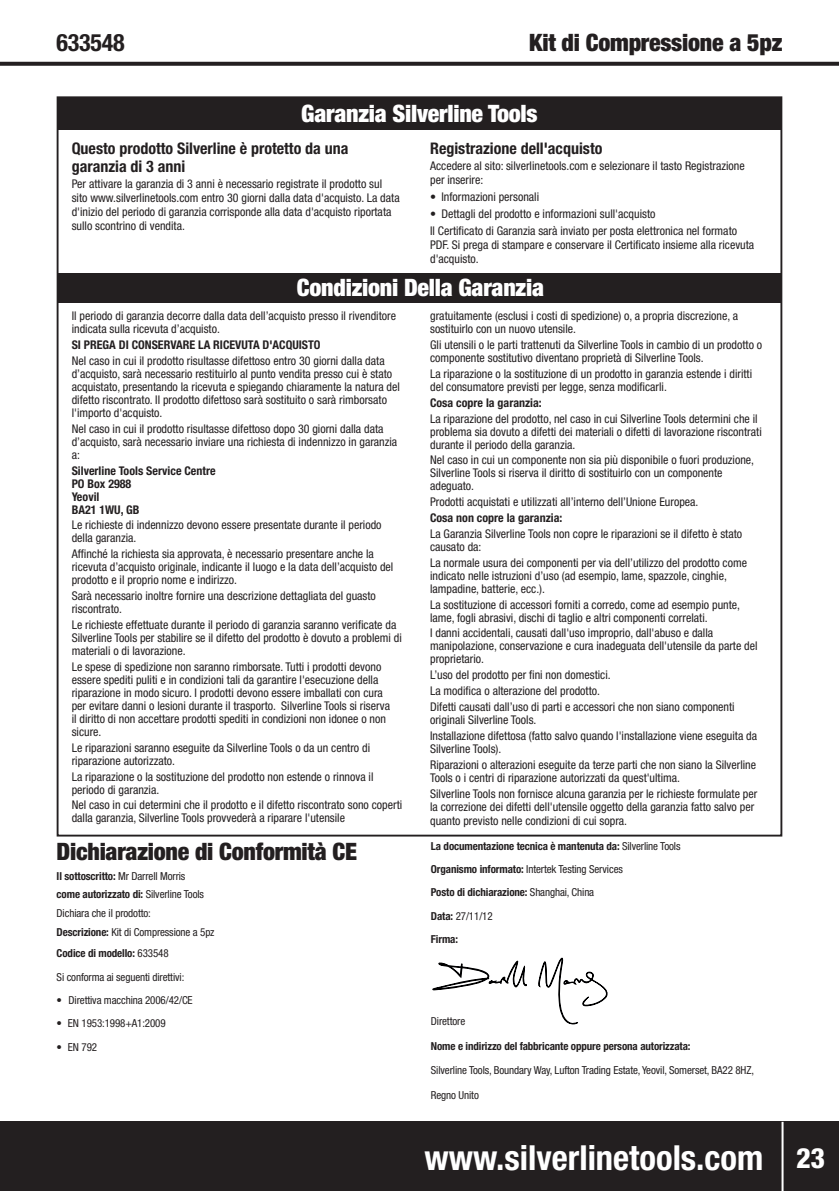
<style>
.page{position:relative;width:839px;height:1191px;background:#fff}
.page>*{position:absolute;margin:0;border:0;box-sizing:border-box;transform-origin:0 0}
.t1{font:700 condensed 34.6px "Helvetica Neue LT Std";color:#fff}
.Heading{font:800 condensed 28px "Helvetica Neue LT Std";color:#fff}
.Heading-2{font:900 condensed 24px "Helvetica Neue LT Std";letter-spacing:-.01em;color:#231f20}
.Heading-3{font:900 condensed 24px "Helvetica Neue LT Std";letter-spacing:-.01em;color:#fff}
.t2{font:700 condensed 24px "Helvetica Neue LT Std";letter-spacing:-.01em;color:#231f20}
.t3{font:700 condensed 16px/18px "Helvetica Neue LT Std";color:#231f20}
.t4{font:condensed 12px/13px "Helvetica Neue LT Std";color:#231f20}
.t5{font:700 condensed 12px/13px "Helvetica Neue LT Std";color:#231f20}
.Body{font:700 condensed 11px/22.6px "Helvetica Neue LT Std";letter-spacing:-.01em;color:#231f20}
.Body-2{font:condensed 11px "Helvetica Neue LT Std";letter-spacing:-.01em;color:#231f20}
.s1{font-weight:400}
</style>
<div class="page">
<div style="left:0;top:1121px;width:839px;height:69px;background:#231f20"></div>
<svg style="left:0;top:62px;width:839px;height:4px;background:#2f2c2d"></svg>
<hr style="left:782px;top:1121px;width:2px;height:69px;background:#fff">
<div style="left:58px;top:273px;width:724px;height:29px;background:#231f20"></div>
<div style="left:58px;top:97px;width:724px;height:32px;background:#231f20"></div>
<svg style="left:538px;top:957px;width:70px;height:67px"></svg>
<svg style="left:432px;top:960px;width:95px;height:31px"></svg>
<p class="t2" style="left:57px;top:28px;width:69px">633548</p>
<p class="Heading-2" style="left:529px;top:27px;width:255px">Kit di Compressione a 5pz</p>
<p class="Heading-3" style="left:301px;top:98px;width:238px">Garanzia Silverline Tools</p>
<p class="t3" style="left:72px;top:139px;width:278px">Questo prodotto Silverline è protetto da una garanzia di 3 anni</p>
<p class="t4" style="left:72px;top:177px;width:329px;line-height:14px">Per attivare la garanzia di 3 anni è necessario registrate il prodotto sul sito www.silverlinetools.com entro 30 giorni dalla data d'acquisto. La data d'inizio del periodo di garanzia corrisponde alla data d'acquisto riportata sullo scontrino di vendita.</p>
<p class="t3" style="left:430px;top:139px;width:174px">Registrazione dell'acquisto</p>
<p class="t4" style="left:430px;top:159px;width:316px;line-height:14px">Accedere al sito: silverlinetools.com e selezionare il tasto Registrazione per inserire:</p>
<p class="t4" style="left:430px;top:190px;width:111px">• Informazioni personali</p>
<p class="t4" style="left:430px;top:207px;width:227px">• Dettagli del prodotto e informazioni sull'acquisto</p>
<p class="t4" style="left:430px;top:224px;width:326px;line-height:14px">Il Certificato di Garanzia sarà inviato per posta elettronica nel formato<br>PDF. Si prega di stampare e conservare il Certificato insieme alla ricevuta d'acquisto.</p>
<p class="Heading-3" style="left:297px;top:273px;width:249px">Condizioni Della Garanzia</p>
<p class="t4" style="left:72px;top:309px;width:326px">Il periodo di garanzia decorre dalla data dell’acquisto presso il rivenditore indicata sulla ricevuta d’acquisto.</p>
<p class="t5" style="left:72px;top:338px;width:250px">SI PREGA DI CONSERVARE LA RICEVUTA D'ACQUISTO</p>
<p class="t4" style="left:72px;top:354px;width:330px">Nel caso in cui il prodotto risultasse difettoso entro 30 giorni dalla data d’acquisto, sarà necessario restituirlo al punto vendita presso cui è stato acquistato, presentando la ricevuta e spiegando chiaramente la natura del difetto riscontrato. Il prodotto difettoso sarà sostituito o sarà rimborsato l'importo d'acquisto.</p>
<p class="t4" style="left:72px;top:422px;width:327px">Nel caso in cui il prodotto risultasse difettoso dopo 30 giorni dalla data d’acquisto, sarà necessario inviare una richiesta di indennizzo in garanzia a:</p>
<p class="t5" style="left:72px;top:463px;width:145px">Silverline Tools Service Centre<br>PO Box 2988<br>Yeovil<br>BA21 1WU, GB</p>
<p class="t4" style="left:72px;top:518px;width:311px">Le richieste di indennizzo devono essere presentate durante il periodo della garanzia.</p>
<p class="t4" style="left:72px;top:547px;width:323px">Affinché la richiesta sia approvata, è necessario presentare anche la ricevuta d’acquisto originale, indicante il luogo e la data dell’acquisto del prodotto e il proprio nome e indirizzo.</p>
<p class="t4" style="left:72px;top:589px;width:306px">Sarà necessario inoltre fornire una descrizione dettagliata del guasto riscontrato.</p>
<p class="t4" style="left:72px;top:618px;width:332px">Le richieste effettuate durante il periodo di garanzia saranno verificate da<br>Silverline Tools per stabilire se il difetto del prodotto è dovuto a problemi di materiali o di lavorazione.</p>
<p class="t4" style="left:72px;top:660px;width:320px">Le spese di spedizione non saranno rimborsate. Tutti i prodotti devono essere spediti puliti e in condizioni tali da garantire l'esecuzione della riparazione in modo sicuro. I prodotti devono essere imballati con cura per evitare danni o lesioni durante il trasporto. Silverline Tools si riserva il diritto di non accettare prodotti spediti in condizioni non idonee o non sicure.</p>
<p class="t4" style="left:72px;top:741px;width:300px">Le riparazioni saranno eseguite da Silverline Tools o da un centro di riparazione autorizzato.</p>
<p class="t4" style="left:72px;top:769px;width:303px">La riparazione o la sostituzione del prodotto non estende o rinnova il periodo di garanzia.</p>
<p class="t4" style="left:72px;top:798px;width:332px">Nel caso in cui determini che il prodotto e il difetto riscontrato sono coperti dalla garanzia, Silverline Tools provvederà a riparare l'utensile</p>
<p class="Heading-2" style="left:57px;top:836px;width:302px">Dichiarazione di Conformità CE</p>
<p class="Body" style="left:57px;top:864px;width:130px">Il sottoscritto: <span class="s1">Mr Darrell Morris</span></p>
<p class="Body" style="left:57px;top:883px;width:149px">come autorizzato di: <span class="s1">Silverline Tools</span></p>
<p class="Body-2" style="left:57px;top:907px;width:96px">Dichiara che il prodotto:</p>
<p class="Body" style="left:57px;top:921px;width:159px;line-height:21px">Descrizione: <span class="s1">Kit di Compressione a 5pz<br></span>Codice di modello: <span class="s1">633548</span></p>
<p class="Body-2" style="left:57px;top:970px;width:129px">Si conforma ai seguenti direttivi:</p>
<p class="Body-2" style="left:57px;top:993px;width:138px">• Direttiva macchina 2006/42/CE</p>
<p class="Body-2" style="left:57px;top:1017px;width:111px">• EN 1953:1998+A1:2009</p>
<p class="Body-2" style="left:57px;top:1040px;width:42px">• EN 792</p>
<p class="t4" style="left:430px;top:309px;width:309px">gratuitamente (esclusi i costi di spedizione) o, a propria discrezione, a sostituirlo con un nuovo utensile.</p>
<p class="t4" style="left:430px;top:338px;width:334px">Gli utensili o le parti trattenuti da Silverline Tools in cambio di un prodotto o componente sostitutivo diventano proprietà di Silverline Tools.</p>
<p class="t4" style="left:430px;top:367px;width:324px">La riparazione o la sostituzione di un prodotto in garanzia estende i diritti del consumatore previsti per legge, senza modificarli.</p>
<p class="t5" style="left:430px;top:396px;width:113px">Cosa copre la garanzia:</p>
<p class="t4" style="left:430px;top:412px;width:333px">La riparazione del prodotto, nel caso in cui Silverline Tools determini che il problema sia dovuto a difetti dei materiali o difetti di lavorazione riscontrati durante il periodo della garanzia.</p>
<p class="t4" style="left:430px;top:453px;width:326px">Nel caso in cui un componente non sia più disponibile o fuori produzione,<br>Silverline Tools si riserva il diritto di sostituirlo con un componente adeguato.</p>
<p class="t4" style="left:430px;top:495px;width:270px">Prodotti acquistati e utilizzati all’interno dell’Unione Europea.</p>
<p class="t5" style="left:430px;top:511px;width:134px">Cosa non copre la garanzia:</p>
<p class="t4" style="left:430px;top:527px;width:314px">La Garanzia Silverline Tools non copre le riparazioni se il difetto è stato causato da:</p>
<p class="t4" style="left:430px;top:556px;width:318px">La normale usura dei componenti per via dell’utilizzo del prodotto come indicato nelle istruzioni d’uso (ad esempio, lame, spazzole, cinghie, lampadine, batterie, ecc.).</p>
<p class="t4" style="left:430px;top:598px;width:311px">La sostituzione di accessori forniti a corredo, come ad esempio punte, lame, fogli abrasivi, dischi di taglio e altri componenti correlati.</p>
<p class="t4" style="left:430px;top:626px;width:329px">I danni accidentali, causati dall'uso improprio, dall'abuso e dalla manipolazione, conservazione e cura inadeguata dell'utensile da parte del proprietario.</p>
<p class="t4" style="left:430px;top:668px;width:182px">L’uso del prodotto per fini non domestici.</p>
<p class="t4" style="left:430px;top:684px;width:171px">La modifica o alterazione del prodotto.</p>
<p class="t4" style="left:430px;top:700px;width:306px">Difetti causati dall’uso di parti e accessori che non siano componenti originali Silverline Tools.</p>
<p class="t4" style="left:430px;top:729px;width:329px">Installazione difettosa (fatto salvo quando l'installazione viene eseguita da<br>Silverline Tools).</p>
<p class="t4" style="left:430px;top:758px;width:328px">Riparazioni o alterazioni eseguite da terze parti che non siano la Silverline<br>Tools o i centri di riparazione autorizzati da quest'ultima.</p>
<p class="t4" style="left:430px;top:786px;width:329px;line-height:13.6px">Silverline Tools non fornisce alcuna garanzia per le richieste formulate per la correzione dei difetti dell'utensile oggetto della garanzia fatto salvo per quanto previsto nelle condizioni di cui sopra.</p>
<p class="Body" style="left:431px;top:835px;width:251px">La documentazione tecnica è mantenuta da: <span class="s1">Silverline Tools<br></span>Organismo informato: <span class="s1">Intertek Testing Services<br></span>Posto di dichiarazione: <span class="s1">Shanghai, China</span></p>
<p class="Body" style="left:431px;top:905px;width:63px">Data: <span class="s1">27/11/12<br></span>Firma:</p>
<p class="Body-2" style="left:431px;top:1014px;width:36px">Direttore</p>
<p class="Body" style="left:431px;top:1034px;width:261px">Nome e indirizzo del fabbricante oppure persona autorizzata:</p>
<p class="Body-2" style="left:431px;top:1063px;width:325px">Silverline Tools, Boundary Way, Lufton Trading Estate, Yeovil, Somerset, BA22 8HZ,</p>
<p class="Body-2" style="left:431px;top:1088px;width:49px">Regno Unito</p>
<p class="t1" style="left:425px;top:1136px;width:340px">www.silverlinetools.com</p>
<p class="Heading" style="left:796px;top:1140px;width:30px">23</p>
</div>
